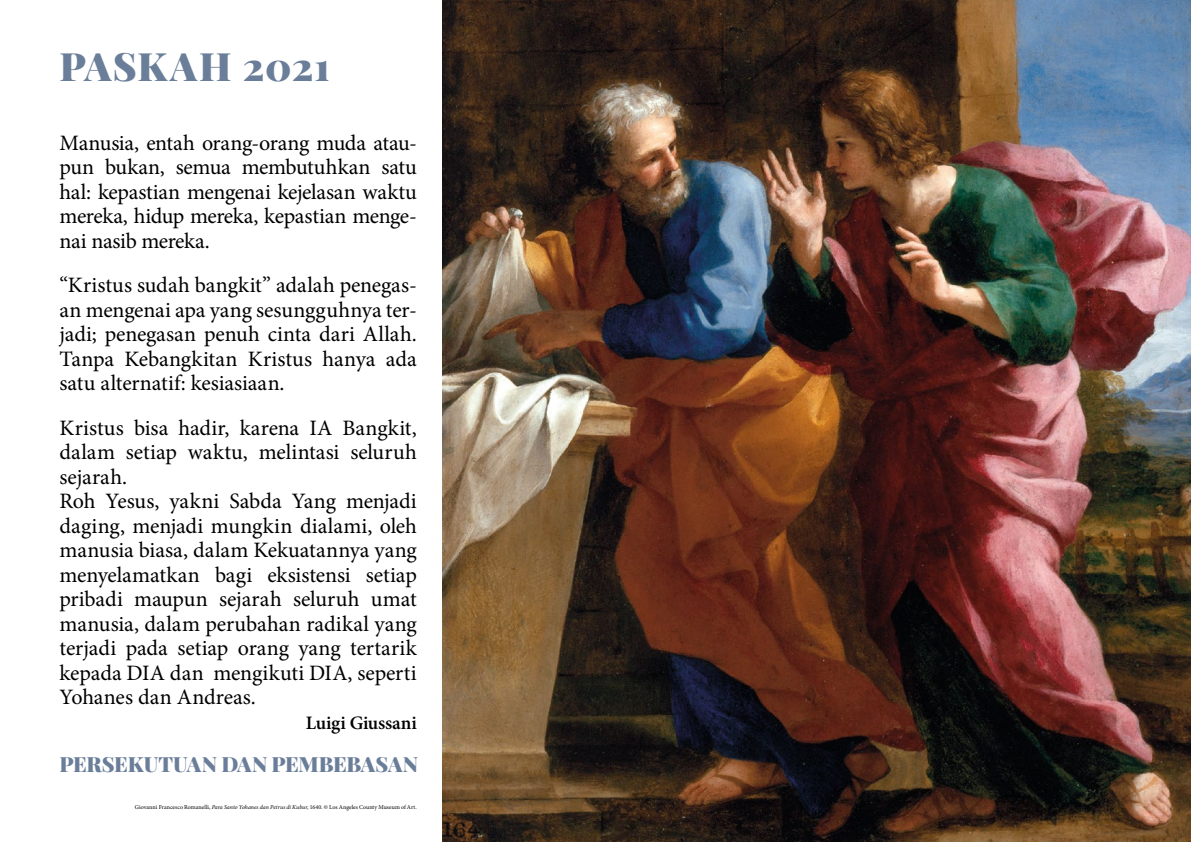
<style>
.page{position:relative;width:1191px;height:842px;background:#fff}
.page>*{position:absolute;margin:0;border:0;box-sizing:border-box;transform-origin:0 0}
.t1{font:900 39.2px "Playfair Display";letter-spacing:.02em;color:#6a7e99}
.t2{font:22px/24.5px "Minion Pro";letter-spacing:-.005em;color:#000;text-align:justify}
.t3{font:900 21px "Playfair Display";letter-spacing:-.01em;color:#6a7e99}
.t4{font:600 19px "Minion Pro";letter-spacing:-.01em;color:#000}
.t5{font:6px "Minion Pro";letter-spacing:.005em;color:#000}
.s1{font-style:italic}
</style>
<div class="page">
<img style="left:442px;top:0;width:749px;height:842px">
<h1 class="t1" style="left:60px;top:35px;width:272px">PASKAH 2021</h1>
<p class="t2" style="left:60px;top:131px;width:359px">Manusia, entah orang-orang muda atau&shy;pun bukan, semua membutuhkan satu hal: kepastian mengenai kejelasan waktu mereka, hidup mereka, kepastian menge&shy;nai nasib mereka.</p>
<p class="t2" style="left:60px;top:273px;width:359px">“Kristus sudah bangkit” adalah penegas&shy;an mengenai apa yang sesungguhnya ter&shy;jadi; penegasan penuh cinta dari Allah.<br>Tanpa Kebangkitan Kristus hanya ada satu alternatif: kesiasiaan.</p>
<p class="t2" style="left:60px;top:416px;width:359px;text-align:left">Kristus bisa hadir, karena IA Bangkit, dalam setiap waktu, melintasi seluruh sejarah.<br>Roh Yesus, yakni Sabda Yang menjadi daging, menjadi mungkin dialami, oleh manusia biasa, dalam Kekuatannya yang menyelamatkan bagi eksistensi setiap pribadi maupun sejarah seluruh umat manusia, dalam perubahan radikal yang terjadi pada setiap orang yang tertarik kepada DIA dan mengikuti DIA, seperti Yohanes dan Andreas.</p>
<p class="t4" style="left:306px;top:709px;width:113px">Luigi Giussani</p>
<p class="t3" style="left:60px;top:748px;width:360px">PERSEKUTUAN DAN PEMBEBASAN</p>
<p class="t5" style="left:135px;top:803px;width:283px">Giovanni Francesco Romanelli, <span class="s1">Para Santo Yohanes dan Petrus di Kubur</span>, 1640. © Los Angeles County Museum of Art.</p>
</div>
